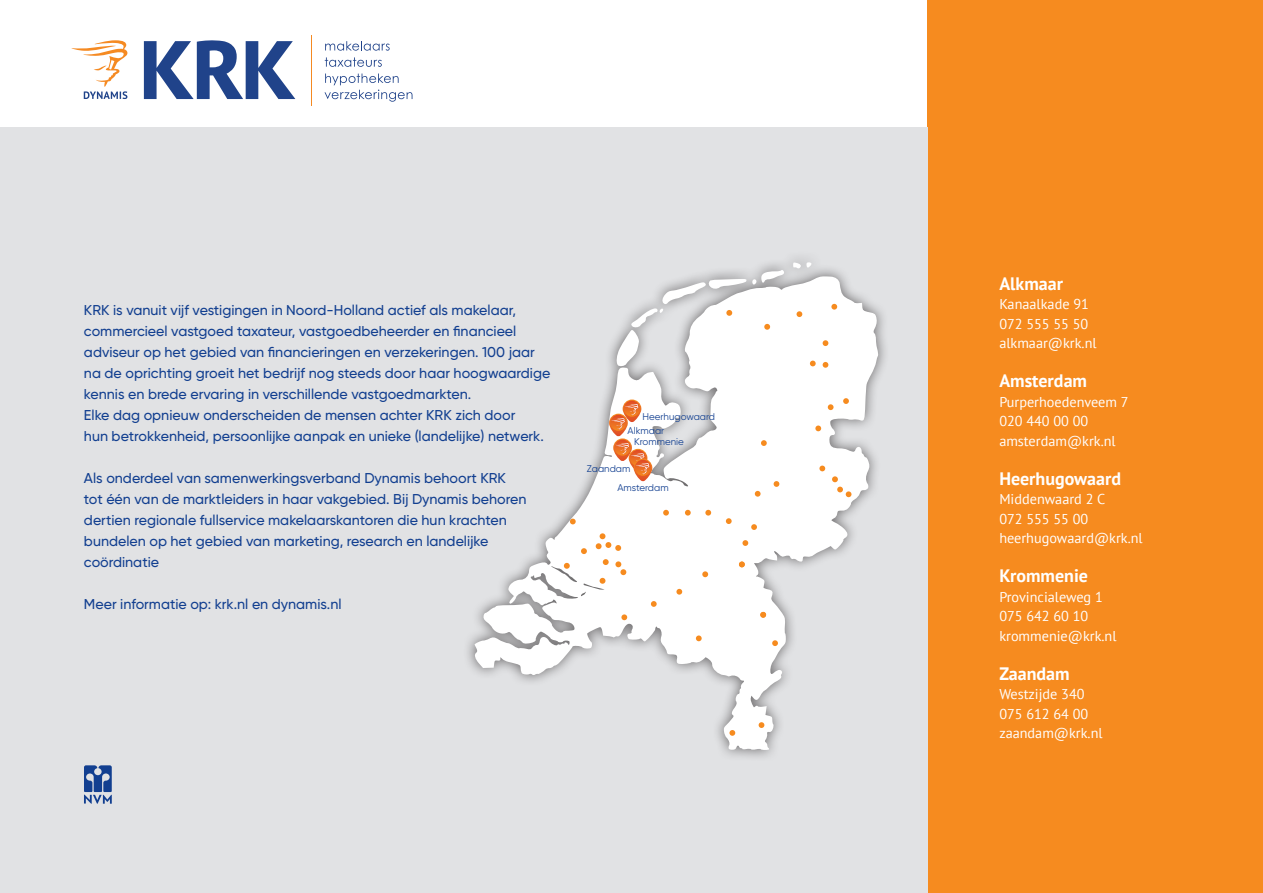
<style>
.page{position:relative;width:1263px;height:893px;background:#fff}
.page>*{position:absolute;margin:0;border:0;box-sizing:border-box;transform-origin:0 0}
.t1{font:700 18px "PT Sans";color:#fff}
.Platte_tekst{font:500 14.25px/21px "Gilroy";color:#123f90}
.t2{font:14.25px "PT Sans";color:#fff}
.No_Spacing{font:500 14.25px "Gilroy";color:#123f90}
.t3{font:9.75px "Gilroy";color:#123f90}
</style>
<div class="page">
<div style="left:927px;top:0;width:336px;height:893px;background:#f68b1f"></div>
<div style="left:0;top:128px;width:927px;height:765px;background:#e1e2e4"></div>
<svg style="left:84px;top:765px;width:28px;height:39px"></svg>
<hr style="left:311px;top:35px;width:1px;height:70px;background:#f58a22">
<svg style="left:325px;top:41px;width:65px;height:10px"></svg>
<svg style="left:325px;top:57px;width:57px;height:10px"></svg>
<svg style="left:324px;top:74px;width:88px;height:28px"></svg>
<svg style="left:72px;top:40px;width:56px;height:59px"></svg>
<svg style="left:144px;top:40px;width:151px;height:59px"></svg>
<svg style="left:474px;top:262px;width:404px;height:488px"></svg>
<svg style="left:729px;top:730px;width:6px;height:6px"></svg>
<svg style="left:815px;top:425px;width:6px;height:6px"></svg>
<svg style="left:823px;top:362px;width:5px;height:6px"></svg>
<svg style="left:823px;top:340px;width:5px;height:6px"></svg>
<svg style="left:810px;top:361px;width:6px;height:5px"></svg>
<svg style="left:843px;top:398px;width:6px;height:6px"></svg>
<svg style="left:828px;top:404px;width:5px;height:6px"></svg>
<svg style="left:819px;top:466px;width:6px;height:5px"></svg>
<svg style="left:676px;top:589px;width:6px;height:6px"></svg>
<svg style="left:696px;top:635px;width:6px;height:6px"></svg>
<svg style="left:651px;top:601px;width:6px;height:6px"></svg>
<svg style="left:755px;top:491px;width:5px;height:6px"></svg>
<svg style="left:685px;top:510px;width:6px;height:6px"></svg>
<svg style="left:705px;top:510px;width:6px;height:6px"></svg>
<svg style="left:761px;top:440px;width:6px;height:6px"></svg>
<svg style="left:831px;top:304px;width:6px;height:6px"></svg>
<svg style="left:774px;top:481px;width:5px;height:6px"></svg>
<svg style="left:663px;top:510px;width:6px;height:6px"></svg>
<svg style="left:759px;top:722px;width:5px;height:6px"></svg>
<svg style="left:760px;top:612px;width:6px;height:6px"></svg>
<svg style="left:621px;top:614px;width:6px;height:6px"></svg>
<svg style="left:739px;top:561px;width:6px;height:6px"></svg>
<svg style="left:609px;top:399px;width:43px;height:82px;background:#f5c5ac"></svg>
<svg style="left:772px;top:640px;width:6px;height:6px"></svg>
<svg style="left:581px;top:548px;width:6px;height:6px"></svg>
<svg style="left:615px;top:561px;width:11px;height:14px"></svg>
<svg style="left:600px;top:578px;width:5px;height:6px"></svg>
<svg style="left:564px;top:563px;width:6px;height:6px"></svg>
<svg style="left:596px;top:533px;width:25px;height:18px"></svg>
<svg style="left:570px;top:519px;width:6px;height:5px"></svg>
<svg style="left:751px;top:524px;width:6px;height:6px"></svg>
<svg style="left:742px;top:540px;width:6px;height:6px"></svg>
<svg style="left:726px;top:518px;width:6px;height:6px"></svg>
<svg style="left:702px;top:571px;width:6px;height:6px"></svg>
<svg style="left:726px;top:310px;width:6px;height:6px"></svg>
<svg style="left:764px;top:324px;width:6px;height:6px"></svg>
<svg style="left:796px;top:311px;width:6px;height:6px"></svg>
<svg style="left:603px;top:559px;width:6px;height:6px"></svg>
<svg style="left:832px;top:476px;width:19px;height:21px"></svg>
<p class="Platte_tekst" style="left:84px;top:299px;width:468px">KRK is vanuit vijf vestigingen in Noord-Holland actief als makelaar, commercieel vastgoed taxateur, vastgoedbeheerder en financieel adviseur op het gebied van financieringen en verzekeringen. 100 jaar na de oprichting groeit het bedrijf nog steeds door haar hoogwaardige kennis en brede ervaring in verschillende vastgoedmarkten.<br>Elke dag opnieuw onderscheiden de mensen achter KRK zich door<br>hun betrokkenheid, persoonlijke aanpak en unieke (landelijke) netwerk.</p>
<p class="Platte_tekst" style="left:84px;top:467px;width:444px">Als onderdeel van samenwerkingsverband Dynamis behoort KRK tot één van de marktleiders in haar vakgebied. Bij Dynamis behoren dertien regionale fullservice makelaarskantoren die hun krachten bundelen op het gebied van marketing, research en landelijke coördinatie</p>
<p class="No_Spacing" style="left:84px;top:595px;width:259px">Meer informatie op: krk.nl en dynamis.nl</p>
<p class="t3" style="left:642px;top:411px;width:74px">Heerhugowaard</p>
<p class="t3" style="left:628px;top:424px;width:38px">Alkmaar</p>
<p class="t3" style="left:634px;top:436px;width:51px">Krommenie</p>
<p class="t3" style="left:617px;top:481px;width:53px">Amsterdam</p>
<p class="t3" style="left:587px;top:462px;width:45px">Zaandam</p>
<p class="t1" style="left:999px;top:272px;width:65px">Alkmaar</p>
<p class="t2" style="left:999px;top:295px;width:91px">Kanaalkade 91</p>
<p class="t2" style="left:999px;top:315px;width:91px">072 555 55 50</p>
<p class="t2" style="left:999px;top:334px;width:99px">alkmaar@krk.nl</p>
<p class="t1" style="left:999px;top:369px;width:89px">Amsterdam</p>
<p class="t2" style="left:999px;top:393px;width:131px">Purperhoedenveem 7</p>
<p class="t2" style="left:999px;top:412px;width:91px">020 440 00 00</p>
<p class="t2" style="left:999px;top:432px;width:118px">amsterdam@krk.nl</p>
<p class="t1" style="left:999px;top:467px;width:123px">Heerhugowaard</p>
<p class="t2" style="left:999px;top:490px;width:108px">Middenwaard 2 C</p>
<p class="t2" style="left:999px;top:510px;width:91px">072 555 55 00</p>
<p class="t2" style="left:999px;top:529px;width:145px">heerhugowaard@krk.nl</p>
<p class="t1" style="left:999px;top:564px;width:90px">Krommenie</p>
<p class="t2" style="left:999px;top:588px;width:105px">Provincialeweg 1</p>
<p class="t2" style="left:999px;top:607px;width:91px">075 642 60 10</p>
<p class="t2" style="left:999px;top:627px;width:119px">krommenie@krk.nl</p>
<p class="t1" style="left:999px;top:662px;width:72px">Zaandam</p>
<p class="t2" style="left:999px;top:685px;width:87px">Westzijde 340</p>
<p class="t2" style="left:999px;top:705px;width:91px">075 612 64 00</p>
<p class="t2" style="left:999px;top:724px;width:105px">zaandam@krk.nl</p>
</div>
